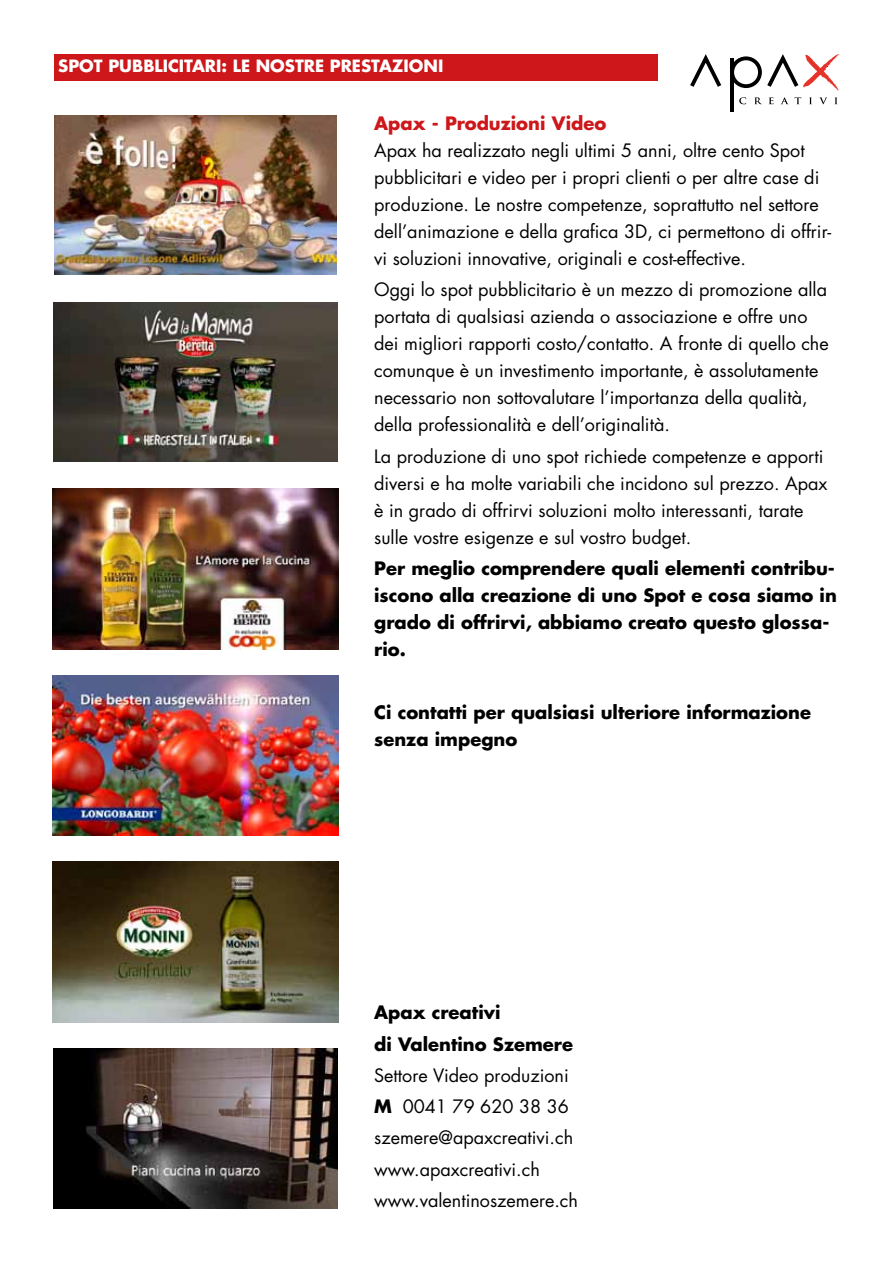
<style>
.page{position:relative;width:893px;height:1263px;background:#fff}
.page>*{position:absolute;margin:0;border:0;box-sizing:border-box;transform-origin:0 0}
.t1{font:18px/27px "Futura";color:#000}
.t2{font:700 18px/27px "Futura";color:#000}
.t3{font:700 18px "Futura";color:#cd171a}
.t4{font:700 16.5px "Futura";color:#fff}
.s1{font-weight:700}
</style>
<div class="page">
<div style="left:54px;top:54px;width:604px;height:26px;background:#cd171a"></div>
<hr style="left:730px;top:59px;width:4px;height:53px;background:#000">
<svg style="left:690px;top:54px;width:31px;height:33px"></svg>
<svg style="left:730px;top:54px;width:109px;height:37px"></svg>
<svg style="left:739px;top:97px;width:7px;height:7px"></svg>
<svg style="left:754px;top:97px;width:8px;height:7px"></svg>
<svg style="left:769px;top:97px;width:5px;height:7px"></svg>
<svg style="left:781px;top:97px;width:20px;height:7px"></svg>
<svg style="left:809px;top:97px;width:3px;height:7px"></svg>
<svg style="left:819px;top:97px;width:8px;height:7px"></svg>
<svg style="left:834px;top:97px;width:4px;height:7px"></svg>
<img style="left:54px;top:116px;width:283px;height:159px">
<img style="left:54px;top:302px;width:284px;height:160px">
<img style="left:53px;top:488px;width:285px;height:161px">
<img style="left:53px;top:675px;width:285px;height:161px">
<img style="left:53px;top:862px;width:286px;height:161px">
<img style="left:53px;top:1049px;width:285px;height:160px">
<p class="t4" style="left:58px;top:55px;width:387px">SPOT PUBBLICITARI: LE NOSTRE PRESTAZIONI</p>
<p class="t3" style="left:374px;top:111px;width:234px">Apax - Produzioni Video</p>
<p class="t1" style="left:374px;top:137px;width:458px">Apax ha realizzato negli ultimi 5 anni, oltre cento Spot pubblicitari e video per i propri clienti o per altre case di produzione. Le nostre competenze, soprattutto nel settore dell’animazione e della grafica 3D, ci permettono di offrir&shy;vi soluzioni innovative, originali e cost-effective.</p>
<p class="t1" style="left:374px;top:277px;width:456px">Oggi lo spot pubblicitario è un mezzo di promozione alla portata di qualsiasi azienda o associazione e offre uno dei migliori rapporti costo/contatto. A fronte di quello che comunque è un investimento importante, è assolutamente necessario non sottovalutare l’importanza della qualità, della professionalità e dell’originalità.</p>
<p class="t1" style="left:374px;top:443px;width:455px">La produzione di uno spot richiede competenze e apporti diversi e ha molte variabili che incidono sul prezzo. Apax è in grado di offrirvi soluzioni molto interessanti, tarate sulle vostre esigenze e sul vostro budget.</p>
<p class="t2" style="left:374px;top:554px;width:464px">Per meglio comprendere quali elementi contribu&shy;iscono alla creazione di uno Spot e cosa siamo in grado di offrirvi, abbiamo creato questo glossa&shy;rio.</p>
<p class="t2" style="left:374px;top:698px;width:438px">Ci contatti per qualsiasi ulteriore informazione senza impegno</p>
<p class="t2" style="left:374px;top:997px;width:200px;line-height:31.2px">Apax creativi<br>di Valentino Szemere</p>
<p class="t1" style="left:374px;top:1060px;width:205px;line-height:31.2px">Settore Video produzioni<br><span class="s1">M</span> 0041 79 620 38 36 szemere@apaxcreativi.ch www.apaxcreativi.ch www.valentinoszemere.ch</p>
</div>
